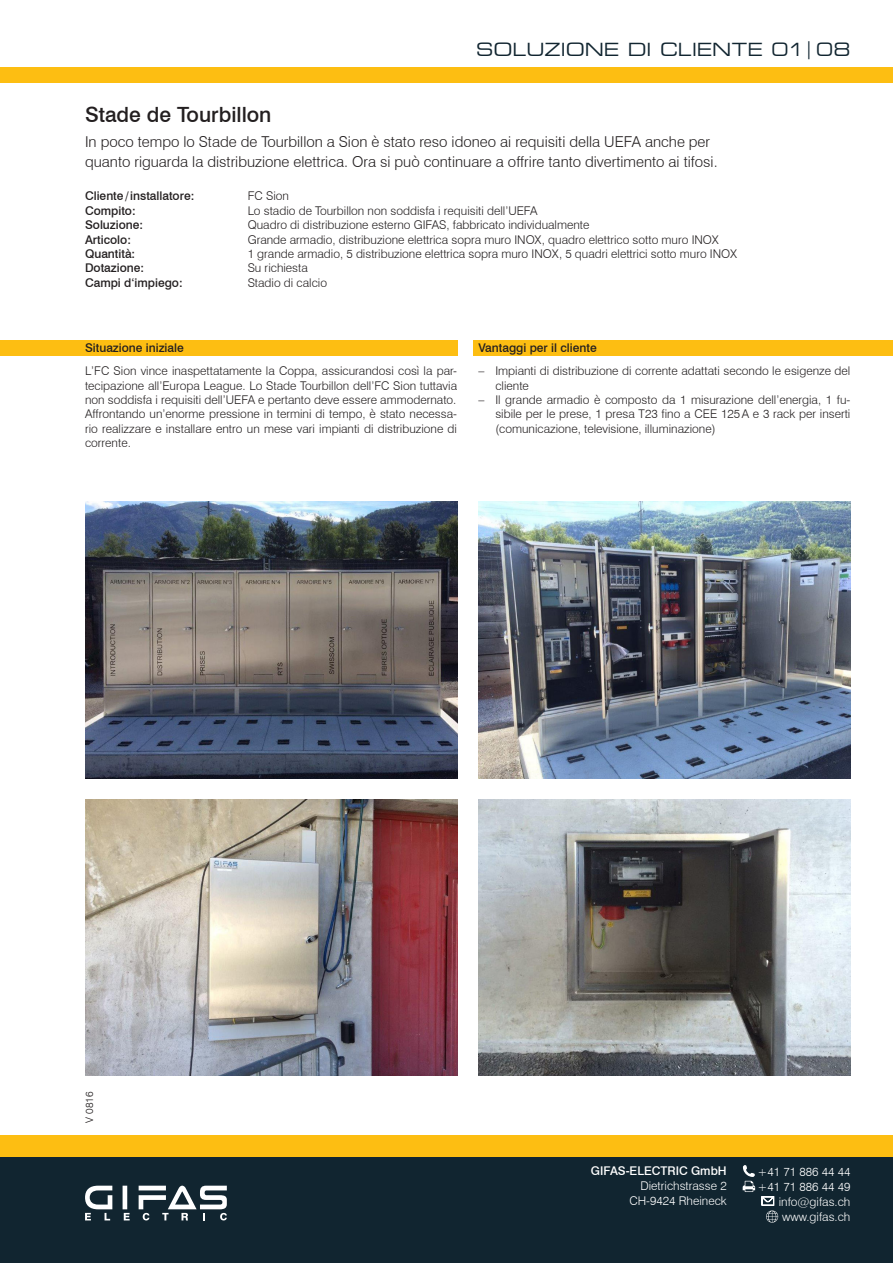
<style>
.page{position:relative;width:893px;height:1263px;background:#fff}
.page>*{position:absolute;margin:0;border:0;box-sizing:border-box;transform-origin:0 0}
.t1{font:500 21px "Swiss 721 BT";color:#231f20}
.t2{font:expanded 18px "Square 721 BT";color:#112530}
.t3{font:300 15px/19.5px "Swiss 721 BT";color:#231f20}
.Aufzählung{font:300 12px/14.4px "Swiss 721 BT";color:#231f20;text-align:justify}
.Aufzählung-2{font:500 12px "Swiss 721 BT";color:#231f20}
.t4{font:300 12px/15px "Swiss 721 BT";color:#fff;text-align:right}
.t5{font:500 12px "Swiss 721 BT";color:#fff}
.t6{font:300 10.5px "Swiss 721 BT";color:#231f20}
</style>
<div class="page">
<div style="left:0;top:1157px;width:893px;height:106px;background:#112530"></div>
<div style="left:0;top:1135px;width:893px;height:22px;background:#fdbe12"></div>
<div style="left:0;top:67px;width:893px;height:15px;background:#fdbe12"></div>
<hr style="left:123px;top:1186px;width:4px;height:23px;background:#fff">
<svg style="left:85px;top:1185px;width:27px;height:35px"></svg>
<svg style="left:124px;top:1213px;width:6px;height:7px"></svg>
<svg style="left:139px;top:1185px;width:88px;height:35px"></svg>
<svg style="left:743px;top:1165px;width:12px;height:27px"></svg>
<svg style="left:762px;top:1196px;width:16px;height:26px"></svg>
<div style="left:0;top:340px;width:457px;height:16px;background:#fdbe12"></div>
<div style="left:473px;top:340px;width:420px;height:16px;background:#fdbe12"></div>
<img style="left:85px;top:502px;width:372px;height:276px">
<img style="left:85px;top:799px;width:372px;height:277px">
<img style="left:478px;top:502px;width:372px;height:276px">
<img style="left:478px;top:799px;width:372px;height:277px">
<p class="t1" style="left:85px;top:102px;width:188px">Stade de Tourbillon</p>
<h2 class="t2" style="left:476px;top:39px;width:376px">SOLUZIONE DI CLIENTE 01|08</h2>
<p class="t3" style="left:85px;top:132px;width:634px">In poco tempo lo Stade de Tourbillon a Sion è stato reso idoneo ai requisiti della UEFA anche per quanto riguarda la distribuzione elettrica. Ora si può continuare a offrire tanto divertimento ai tifosi.</p>
<p class="Aufzählung-2" style="left:85px;top:189px;width:111px">Cliente/installatore:</p>
<p class="Aufzählung" style="left:248px;top:189px;width:43px">FC Sion</p>
<p class="Aufzählung-2" style="left:85px;top:203px;width:52px">Compito:</p>
<p class="Aufzählung" style="left:248px;top:203px;width:291px">Lo stadio de Tourbillon non soddisfa i requisiti dell’UEFA</p>
<p class="Aufzählung-2" style="left:85px;top:218px;width:60px">Soluzione:</p>
<p class="Aufzählung" style="left:248px;top:218px;width:343px">Quadro di distribuzione esterno GIFAS, fabbricato individualmente</p>
<p class="Aufzählung-2" style="left:85px;top:232px;width:47px">Articolo:</p>
<p class="Aufzählung" style="left:248px;top:232px;width:473px">Grande armadio, distribuzione elettrica sopra muro INOX, quadro elettrico sotto muro INOX</p>
<p class="Aufzählung-2" style="left:85px;top:247px;width:52px">Quantità:</p>
<p class="Aufzählung" style="left:248px;top:246px;width:491px">1 grande armadio, 5 distribuzione elettrica sopra muro INOX, 5 quadri elettrici sotto muro INOX</p>
<p class="Aufzählung-2" style="left:85px;top:261px;width:61px">Dotazione:</p>
<p class="Aufzählung" style="left:248px;top:261px;width:62px">Su richiesta</p>
<p class="Aufzählung-2" style="left:85px;top:275px;width:99px">Campi d‘impiego:</p>
<p class="Aufzählung" style="left:248px;top:275px;width:81px">Stadio di calcio</p>
<p class="Aufzählung-2" style="left:85px;top:341px;width:100px">Situazione iniziale</p>
<p class="Aufzählung" style="left:85px;top:364px;width:374px">L’FC Sion vince inaspettatamente la Coppa, assicurandosi così la par&shy;tecipazione all’Europa League. Lo Stade Tourbillon dell’FC Sion tuttavia non soddisfa i requisiti dell’UEFA e pertanto deve essere ammodernato.</p>
<p class="Aufzählung" style="left:85px;top:407px;width:374px">Affrontando un’enorme pressione in termini di tempo, è stato necessa&shy;rio realizzare e installare entro un mese vari impianti di distribuzione di corrente.</p>
<p class="Aufzählung-2" style="left:478px;top:341px;width:120px">Vantaggi per il cliente</p>
<p class="Aufzählung" style="left:495px;top:364px;width:357px;text-indent:-17px">– Impianti di distribuzione di corrente adattati secondo le esigenze del cliente</p>
<p class="Aufzählung" style="left:495px;top:392px;width:357px;text-indent:-17px">– Il grande armadio è composto da 1 misurazione dell’energia, 1 fu&shy;sibile per le prese, 1 presa T23 fino a CEE 125A e 3 rack per inserti (comunicazione, televisione, illuminazione)</p>
<p class="t6" style="left:83px;top:1123px;width:33px;rotate:-90deg">V 0816</p>
<p class="t5" style="left:591px;top:1164px;width:137px">GIFAS-ELECTRIC GmbH</p>
<p class="t4" style="left:629px;top:1178px;width:99px">Dietrichstrasse 2<br>CH-9424 Rheineck</p>
<p class="t4" style="left:757px;top:1164px;width:95px">+41 71 886 44 44 +41 71 886 44 49 info@gifas.ch www.gifas.ch</p>
</div>
